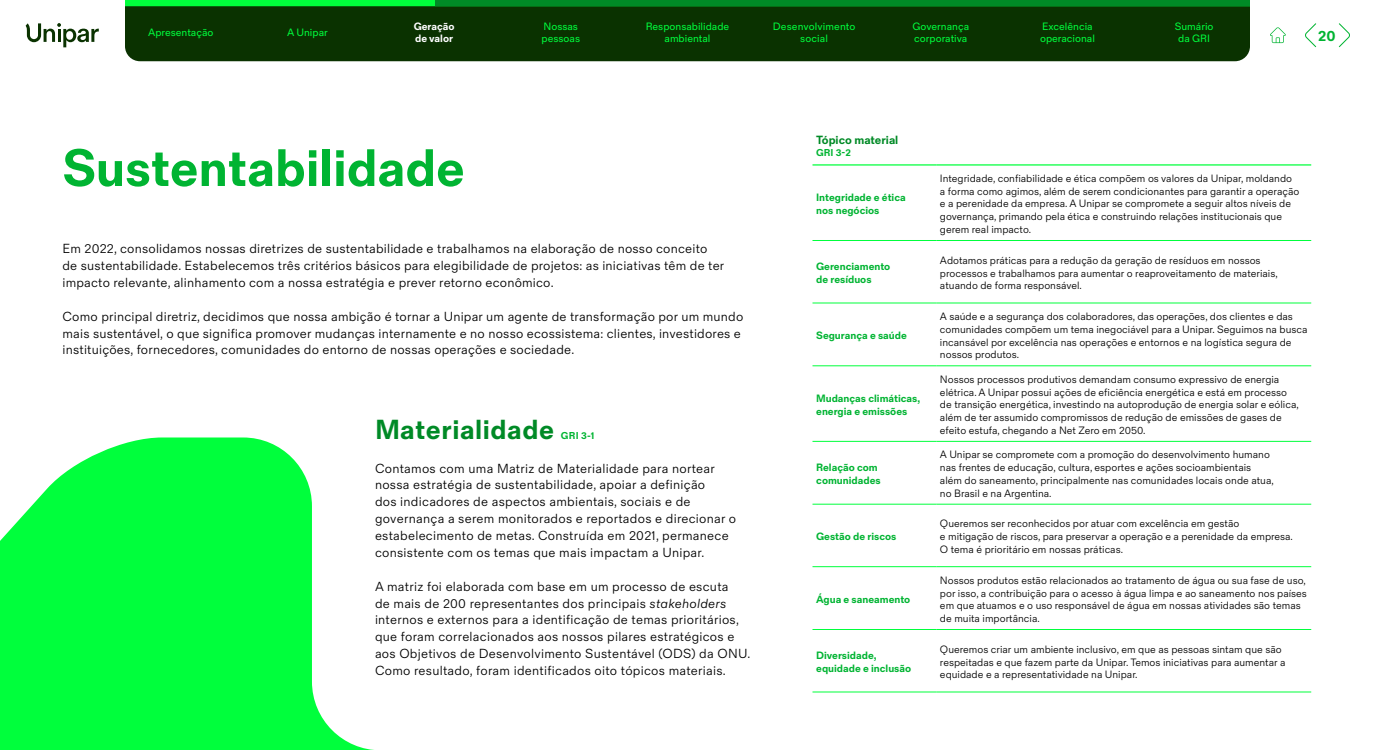
<style>
.page{position:relative;width:1375px;height:750px;background:#fff}
.page>*{position:absolute;margin:0;border:0;box-sizing:border-box;transform-origin:0 0}
.t1{font:700 52.5px "Fold Grotesque Pro";color:#00b432}
.t2{font:700 27.5px "Fold Grotesque Pro";letter-spacing:.02em;color:#008a26}
.t3{font:700 15px "Fold Grotesque Pro";color:#00b432}
.t4{font:300 13.12px/16.9px "Fold Grotesque Pro";letter-spacing:.015em;color:#000}
.t5{font:700 11.88px "Fold Grotesque Pro";color:#008a26}
.t6{font:300 10.62px/12.8px "Fold Grotesque Pro";color:#000}
.t7{font:700 10.62px/12.8px "Fold Grotesque Pro";color:#00b432}
.t8{font:10.62px/12.5px "Fold Grotesque Pro";color:#00ff3c}
.t9{font:700 10.62px/12.5px "Fold Grotesque Pro";color:#fff}
.t10{font:700 10px "Fold Grotesque Pro";letter-spacing:.01em;color:#00b432}
.s1{font-style:italic}
</style>
<div class="page">
<div style="left:125px;top:6px;width:1125px;height:55px;background:#0a3200"></div>
<svg style="left:26px;top:23px;width:73px;height:24px"></svg>
<div style="left:125px;top:0;width:1125px;height:6px;background:#00ff3c"></div>
<div style="left:435px;top:0;width:815px;height:6px;background:#008a26"></div>
<svg style="left:1338px;top:23px;width:12px;height:25px"></svg>
<svg style="left:1305px;top:23px;width:12px;height:25px"></svg>
<hr style="left:812px;top:303px;width:124px;height:1px;background:#00ff3c">
<hr style="left:936px;top:303px;width:375px;height:1px;background:#00ff3c">
<hr style="left:812px;top:164px;width:124px;height:2px;background:#00ff3c">
<hr style="left:936px;top:164px;width:375px;height:2px;background:#00ff3c">
<hr style="left:812px;top:240px;width:124px;height:1px;background:#00ff3c">
<hr style="left:936px;top:240px;width:375px;height:1px;background:#00ff3c">
<hr style="left:812px;top:366px;width:124px;height:1px;background:#00ff3c">
<hr style="left:812px;top:441px;width:124px;height:1px;background:#00ff3c">
<hr style="left:812px;top:504px;width:124px;height:1px;background:#00ff3c">
<hr style="left:812px;top:566px;width:124px;height:1px;background:#00ff3c">
<hr style="left:812px;top:629px;width:124px;height:1px;background:#00ff3c">
<hr style="left:812px;top:692px;width:124px;height:1px;background:#00ff3c">
<hr style="left:936px;top:366px;width:375px;height:1px;background:#00ff3c">
<hr style="left:936px;top:441px;width:375px;height:1px;background:#00ff3c">
<hr style="left:936px;top:504px;width:375px;height:1px;background:#00ff3c">
<hr style="left:936px;top:566px;width:375px;height:1px;background:#00ff3c">
<hr style="left:936px;top:629px;width:375px;height:1px;background:#00ff3c">
<hr style="left:936px;top:692px;width:375px;height:1px;background:#00ff3c">
<svg style="left:0;top:438px;width:374px;height:312px;fill:#00ff3c"></svg>
<div style="left:128px;top:20px;width:109px;height:23px;background:#0a3200"></div>
<div style="left:253px;top:20px;width:109px;height:23px;background:#0a3200"></div>
<div style="left:381px;top:20px;width:109px;height:23px;background:#0a3200"></div>
<div style="left:506px;top:20px;width:109px;height:23px;background:#0a3200"></div>
<div style="left:633px;top:20px;width:109px;height:23px;background:#0a3200"></div>
<div style="left:760px;top:20px;width:109px;height:23px;background:#0a3200"></div>
<div style="left:887px;top:20px;width:109px;height:23px;background:#0a3200"></div>
<div style="left:1013px;top:20px;width:109px;height:23px;background:#0a3200"></div>
<div style="left:1138px;top:20px;width:110px;height:23px;background:#0a3200"></div>
<svg style="left:1270px;top:27px;width:16px;height:17px"></svg>
<p class="t8" style="left:148px;top:26px;width:67px">Apresentação</p>
<p class="t8" style="left:287px;top:26px;width:42px">A Unipar</p>
<p class="t9" style="left:414px;top:20px;width:42px">Geração de valor</p>
<p class="t8" style="left:542px;top:20px;width:40px">Nossas pessoas</p>
<p class="t8" style="left:646px;top:20px;width:85px;text-align:center">Responsabilidade ambiental</p>
<p class="t8" style="left:773px;top:20px;width:84px;text-align:center">Desenvolvimento social</p>
<p class="t8" style="left:913px;top:20px;width:58px">Governança corporativa</p>
<p class="t8" style="left:1040px;top:20px;width:56px">Excelência operacional</p>
<p class="t8" style="left:1175px;top:20px;width:40px;text-align:center">Sumário da GRI</p>
<h3 class="t3" style="left:1318px;top:26px;width:19px">20</h3>
<h1 class="t1" style="left:62px;top:135px;width:404px">Sustentabilidade</h1>
<p class="t4" style="left:62px;top:240px;width:663px">Em 2022, consolidamos nossas diretrizes de sustentabilidade e trabalhamos na elaboração de nosso conceito de sustentabilidade. Estabelecemos três critérios básicos para elegibilidade de projetos: as iniciativas têm de ter impacto relevante, alinhamento com a nossa estratégia e prever retorno econômico.</p>
<p class="t4" style="left:62px;top:308px;width:682px">Como principal diretriz, decidimos que nossa ambição é tornar a Unipar um agente de transformação por um mundo mais sustentável, o que significa promover mudanças internamente e no nosso ecossistema: clientes, investidores e instituições, fornecedores, comunidades do entorno de nossas operações e sociedade.</p>
<h2 class="t2" style="left:375px;top:412px;width:181px">Materialidade</h2>
<p class="t10" style="left:561px;top:429px;width:35px">GRI 3-1</p>
<p class="t4" style="left:375px;top:460px;width:363px">Contamos com uma Matriz de Materialidade para nortear nossa estratégia de sustentabilidade, apoiar a definição<br>dos indicadores de aspectos ambientais, sociais e de governança a serem monitorados e reportados e direcionar o estabelecimento de metas. Construída em 2021, permanece consistente com os temas que mais impactam a Unipar.</p>
<p class="t4" style="left:375px;top:578px;width:377px">A matriz foi elaborada com base em um processo de escuta<br>de mais de 200 representantes dos principais <span class="s1">stakeholders </span>internos e externos para a identificação de temas prioritários, que foram correlacionados aos nossos pilares estratégicos e aos Objetivos de Desenvolvimento Sustentável (ODS) da ONU.<br>Como resultado, foram identificados oito tópicos materiais.</p>
<p class="t5" style="left:816px;top:133px;width:84px">Tópico material</p>
<p class="t10" style="left:816px;top:147px;width:36px">GRI 3-2</p>
<p class="t7" style="left:816px;top:191px;width:91px">Integridade e ética nos negócios</p>
<p class="t6" style="left:940px;top:172px;width:361px">Integridade, confiabilidade e ética compõem os valores da Unipar, moldando a forma como agimos, além de serem condicionantes para garantir a operação e a perenidade da empresa. A Unipar se compromete a seguir altos níveis de governança, primando pela ética e construindo relações institucionais que gerem real impacto.</p>
<p class="t7" style="left:816px;top:260px;width:76px">Gerenciamento de resíduos</p>
<p class="t6" style="left:940px;top:254px;width:339px">Adotamos práticas para a redução da geração de resíduos em nossos processos e trabalhamos para aumentar o reaproveitamento de materiais, atuando de forma responsável.</p>
<p class="t7" style="left:816px;top:329px;width:92px">Segurança e saúde</p>
<p class="t7" style="left:816px;top:392px;width:106px">Mudanças climáticas, energia e emissões</p>
<p class="t7" style="left:816px;top:461px;width:66px">Relação com comunidades</p>
<p class="t7" style="left:816px;top:530px;width:82px">Gestão de riscos</p>
<p class="t7" style="left:816px;top:593px;width:96px">Água e saneamento</p>
<p class="t6" style="left:940px;top:310px;width:369px">A saúde e a segurança dos colaboradores, das operações, dos clientes e das comunidades compõem um tema inegociável para a Unipar. Seguimos na busca incansável por excelência nas operações e entornos e na logística segura de nossos produtos.</p>
<p class="t6" style="left:940px;top:373px;width:360px">Nossos processos produtivos demandam consumo expressivo de energia elétrica. A Unipar possui ações de eficiência energética e está em processo de transição energética, investindo na autoprodução de energia solar e eólica, além de ter assumido compromissos de redução de emissões de gases de efeito estufa, chegando a Net Zero em 2050.</p>
<p class="t6" style="left:940px;top:448px;width:335px">A Unipar se compromete com a promoção do desenvolvimento humano nas frentes de educação, cultura, esportes e ações socioambientais além do saneamento, principalmente nas comunidades locais onde atua, no Brasil e na Argentina.</p>
<p class="t6" style="left:940px;top:518px;width:354px">Queremos ser reconhecidos por atuar com excelência em gestão<br>e mitigação de riscos, para preservar a operação e a perenidade da empresa.<br>O tema é prioritário em nossas práticas.</p>
<p class="t6" style="left:940px;top:574px;width:368px">Nossos produtos estão relacionados ao tratamento de água ou sua fase de uso, por isso, a contribuição para o acesso à água limpa e ao saneamento nos países em que atuamos e o uso responsável de água em nossas atividades são temas de muita importância.</p>
<p class="t7" style="left:816px;top:649px;width:96px">Diversidade, equidade e inclusão</p>
<p class="t6" style="left:940px;top:643px;width:347px">Queremos criar um ambiente inclusivo, em que as pessoas sintam que são respeitadas e que fazem parte da Unipar. Temos iniciativas para aumentar a equidade e a representatividade na Unipar.</p>
</div>
